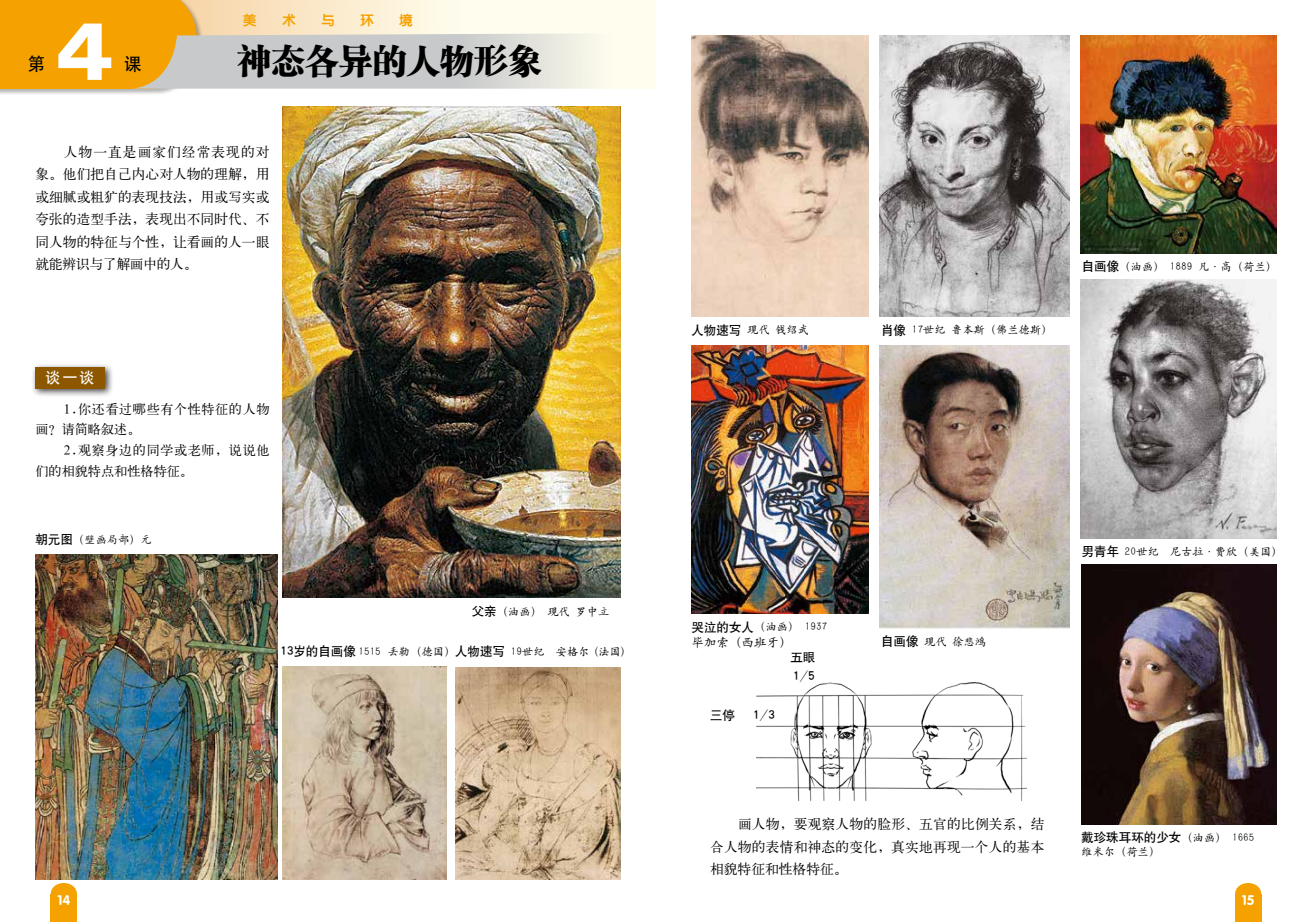
<style>
.page{position:relative;width:1312px;height:922px;background:#fff}
.page>*{position:absolute;margin:0;border:0;box-sizing:border-box;transform-origin:0 0}
.t1{font:900 expanded 80.75px "Zurich BT";color:#fff;scale:.91 1}
.t2{font:33.75px "FZCSJW GB1 0";color:#000}
.t3{font:17.5px "H Yb 1 gj";color:#000}
.t4{font:15px "H Yb 1 gj";color:#fff}
.t5{font:13.75px/22.5px "H Ya 1 gj";color:#000;text-align:justify}
.t6{font:13.75px "FZY4 JW GB1 0";color:#f5a200}
.t7{font:13.75px "FZY4 JW GB1 0";color:#fff}
.t8{font:13.12px/20.6px "H Ya 1 gj";letter-spacing:.045em;color:#000}
.t9{font:12.5px "H Yb 1 gj";color:#000}
.t10{font:12.5px "H Yc 1 gj";color:#000}
.t11{font:11.25px "H Yc 1 gj";color:#000}
.s1{font-family:"H Yb 1 gj";font-size:12.5px}
.s2{font-family:"H Yc 1 gj";font-size:11.25px}
</style>
<div class="page">
<div style="left:31px;top:363px;width:83px;height:35px;background:#000;opacity:.75"></div>
<div style="left:35px;top:367px;width:70px;height:21px;background:#8d5700"></div>
<div style="left:51px;top:894px;width:26px;height:27px;background:#f5a200"></div>
<div style="left:51px;top:882px;width:26px;height:21px;background:#f5a200;border-radius:50%"></div>
<div style="left:0;top:0;width:204px;height:96px;background:#000;opacity:.3"></div>
<div style="left:0;top:0;width:149px;height:89px;background:#f5a200"></div>
<svg style="left:133px;top:0;width:523px;height:89px;background:#e4dbc3"></svg>
<div style="left:1234px;top:894px;width:26px;height:27px;background:#f5a200"></div>
<div style="left:1234px;top:882px;width:26px;height:21px;background:#f5a200;border-radius:50%"></div>
<img style="left:282px;top:666px;width:165px;height:213px">
<img style="left:1080px;top:35px;width:196px;height:218px">
<img style="left:282px;top:106px;width:338px;height:491px">
<img style="left:1081px;top:564px;width:195px;height:259px">
<img style="left:455px;top:667px;width:165px;height:211px">
<img style="left:35px;top:554px;width:242px;height:325px">
<img style="left:756px;top:682px;width:270px;height:118px">
<img style="left:691px;top:35px;width:177px;height:281px">
<img style="left:879px;top:35px;width:190px;height:281px">
<img style="left:879px;top:346px;width:190px;height:282px">
<img style="left:691px;top:346px;width:177px;height:267px">
<img style="left:1080px;top:279px;width:196px;height:259px">
<h1 class="t1" style="left:57px;top:3px;width:63px">4</h1>
<p class="t3" style="left:28px;top:55px;width:19px">第</p>
<p class="t3" style="left:124px;top:55px;width:19px">课</p>
<p class="t6" style="left:243px;top:12px;width:15px">美</p>
<p class="t6" style="left:282px;top:12px;width:15px">术</p>
<p class="t6" style="left:321px;top:12px;width:15px">与</p>
<p class="t6" style="left:360px;top:12px;width:15px">环</p>
<p class="t6" style="left:399px;top:12px;width:15px">境</p>
<h2 class="t2" style="left:237px;top:42px;width:305px">神态各异的人物形象</h2>
<p class="t5" style="left:35px;top:140px;width:235px;text-indent:28px">人物一直是画家们经常表现的对象。他们把自己内心对人物的理解，用或细腻或粗犷的表现技法，用或写实或夸张的造型手法，表现出不同时代、不同人物的特征与个性，让看画的人一眼就能辨识与了解画中的人。</p>
<p class="t4" style="left:46px;top:370px;width:50px">谈一谈</p>
<p class="t8" style="left:35px;top:398px;width:235px;text-indent:28px">1.你还看过哪些有个性特征的人物画？请简略叙述。</p>
<p class="t8" style="left:35px;top:439px;width:235px;text-indent:28px">2.观察身边的同学或老师，说说他们的相貌特点和性格特征。</p>
<p class="t11" style="left:35px;top:533px;width:118px"><span class="s1">朝元图</span>（壁画局部）元</p>
<p class="t7" style="left:57px;top:891px;width:14px">14</p>
<p class="t11" style="left:471px;top:605px;width:139px"><span class="s1">父亲</span>（油画） 现代 罗中立</p>
<p class="t11" style="left:281px;top:645px;width:344px"><span class="s1">13岁的自画像</span> 1515 丢勒（德国）<span class="s1">人物速写</span> 19世纪 安格尔 (法国)</p>
<p class="t11" style="left:691px;top:324px;width:119px"><span class="s1">人物速写</span>现代钱绍武</p>
<p class="t11" style="left:880px;top:324px;width:173px"><span class="s1">肖像</span> 17世纪 鲁本斯（佛兰德斯）</p>
<p class="t11" style="left:1081px;top:261px;width:196px"><span class="s1">自画像</span>（油画） 1889 凡·高（荷兰）</p>
<p class="t11" style="left:691px;top:621px;width:137px"><span class="s1">哭泣的女人</span>（油画） 1937</p>
<p class="t10" style="left:691px;top:635px;width:101px">毕加索（西班牙）</p>
<p class="t9" style="left:790px;top:650px;width:26px">五眼</p>
<p class="t9" style="left:710px;top:708px;width:26px">三停</p>
<p class="t9" style="left:753px;top:709px;width:23px">1/3</p>
<p class="t9" style="left:793px;top:670px;width:23px">1/5</p>
<p class="t11" style="left:880px;top:636px;width:106px"><span class="s1">自画像</span>现代徐悲鸿</p>
<p class="t11" style="left:1081px;top:546px;width:202px"><span class="s1">男青年</span> 20世纪 尼古拉·费欣（美国）</p>
<p class="t5" style="left:710px;top:812px;width:336px;text-indent:28px">画人物，要观察人物的脸形、五官的比例关系，结合人物的表情和神态的变化，真实地再现一个人的基本相貌特征和性格特征。</p>
<p class="t9" style="left:1081px;top:830px;width:175px">戴珍珠耳环的少女<span class="s2">（油画） 1665</span></p>
<p class="t11" style="left:1081px;top:845px;width:80px">维米尔（荷兰）</p>
<p class="t7" style="left:1241px;top:891px;width:14px">15</p>
</div>
